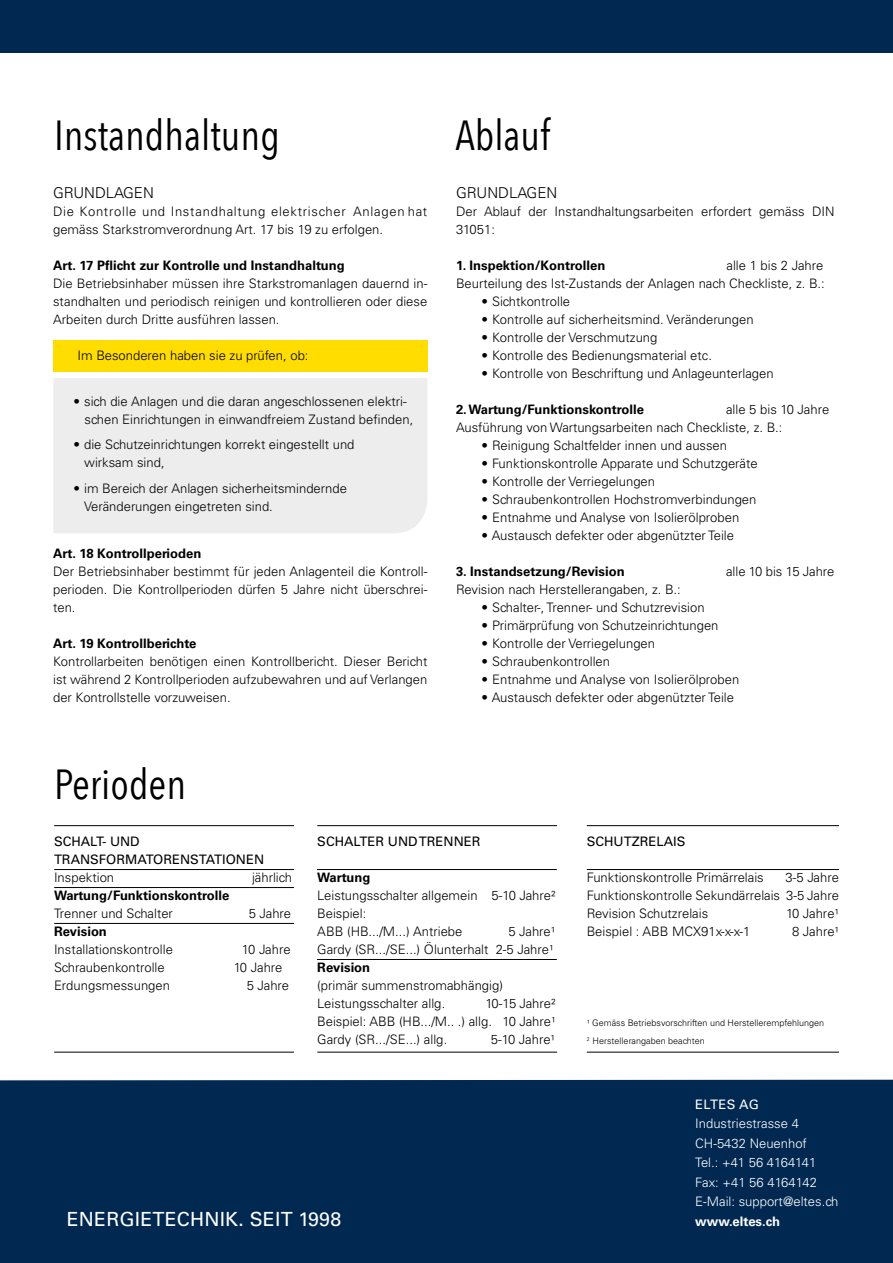
<style>
.page{position:relative;width:893px;height:1263px;background:#fff}
.page>*{position:absolute;margin:0;border:0;box-sizing:border-box;transform-origin:0 0}
.t1{font:42px "Avenir Next Condensed";color:#000}
.t2{font:19.5px "Univers LT Std";letter-spacing:.01em;color:#fff}
.t3{font:300 15px "Univers LT Std";letter-spacing:-.005em;color:#000}
.t4{font:300 13.05px/18px "Univers LT Std";color:#000}
.t5{font:700 13.05px "Univers LT Std";color:#000}
.t6{font:300 13.05px/18px "Univers LT Std";letter-spacing:.045em;color:#000}
.t7{font:300 13.05px/19.5px "Univers LT Std";color:#fff}
.t8{font:13.05px/18px "Univers LT Std";color:#000}
.t9{font:700 13.05px "Univers LT Std";color:#fff}
.t10{font:13.05px "Univers LT Std";letter-spacing:.03em;color:#fff}
.t11{font:300 9px/18px "Univers LT Std";color:#000}
</style>
<div class="page">
<div style="left:53px;top:378px;width:374px;height:155px;background:#ededed"></div>
<div style="left:53px;top:340px;width:374px;height:32px;background:#fd0"></div>
<div style="left:0;top:0;width:893px;height:52px;background:#002851"></div>
<div style="left:0;top:1079px;width:893px;height:184px;background:#002851"></div>
<hr style="left:54px;top:923px;width:240px;height:1px;background:#000">
<hr style="left:54px;top:1052px;width:240px;height:1px;background:#000">
<hr style="left:54px;top:825px;width:240px;height:1px;background:#000">
<hr style="left:317px;top:1052px;width:240px;height:1px;background:#000">
<hr style="left:317px;top:825px;width:240px;height:1px;background:#000">
<hr style="left:587px;top:1052px;width:252px;height:1px;background:#000">
<hr style="left:587px;top:825px;width:252px;height:1px;background:#000">
<hr style="left:317px;top:959px;width:240px;height:1px;background:#000">
<hr style="left:54px;top:869px;width:240px;height:1px;background:#000">
<hr style="left:317px;top:869px;width:240px;height:1px;background:#000">
<hr style="left:587px;top:869px;width:252px;height:1px;background:#000">
<hr style="left:54px;top:887px;width:240px;height:1px;background:#000">
<h1 class="t1" style="left:54px;top:99px;width:227px">Instandhaltung</h1>
<h1 class="t1" style="left:455px;top:99px;width:96px">Ablauf</h1>
<p class="t3" style="left:53px;top:184px;width:102px">GRUNDLAGEN</p>
<p class="t6" style="left:53px;top:202px;width:376px">Die Kontrolle und Instandhaltung elektrischer Anlagen hat gemäss Starkstromverordnung Art. 17 bis 19 zu erfolgen.</p>
<p class="t5" style="left:53px;top:258px;width:293px">Art. 17 Pflicht zur Kontrolle und Instandhaltung</p>
<p class="t4" style="left:53px;top:274px;width:376px;text-align:justify">Die Betriebsinhaber müssen ihre Starkstromanlagen dauernd in&shy;standhalten und periodisch reinigen und kontrollieren oder diese Arbeiten durch Dritte ausführen lassen.</p>
<p class="t4" style="left:78px;top:347px;width:233px">Im Besonderen haben sie zu prüfen, ob:</p>
<p class="t4" style="left:84px;top:392px;width:330px;text-indent:-11px">• sich die Anlagen und die daran angeschlossenen elektri&shy;schen Einrichtungen in einwandfreiem Zustand befinden,</p>
<p class="t4" style="left:84px;top:435px;width:272px;text-indent:-11px">• die Schutzeinrichtungen korrekt eingestellt und wirksam sind,</p>
<p class="t4" style="left:84px;top:479px;width:264px;text-indent:-11px">• im Bereich der Anlagen sicherheitsmindernde<br>Veränderungen eingetreten sind.</p>
<p class="t5" style="left:53px;top:546px;width:150px">Art. 18 Kontrollperioden</p>
<p class="t4" style="left:53px;top:562px;width:376px;text-align:justify">Der Betriebsinhaber bestimmt für jeden Anlagenteil die Kontroll&shy;perioden. Die Kontrollperioden dürfen 5 Jahre nicht überschrei&shy;ten.</p>
<p class="t5" style="left:53px;top:636px;width:145px">Art. 19 Kontrollberichte</p>
<p class="t4" style="left:53px;top:652px;width:376px;text-align:justify">Kontrollarbeiten benötigen einen Kontrollbericht. Dieser Bericht ist während 2 Kontrollperioden aufzubewahren und auf Verlangen der Kontrollstelle vorzuweisen.</p>
<h1 class="t1" style="left:54px;top:748px;width:133px">Perioden</h1>
<p class="t3" style="left:456px;top:184px;width:103px">GRUNDLAGEN</p>
<p class="t4" style="left:456px;top:202px;width:380px">Der Ablauf der Instandhaltungsarbeiten erfordert gemäss DIN<br>31051:</p>
<p class="t5" style="left:456px;top:258px;width:151px">1. Inspektion/Kontrollen</p>
<p class="t4" style="left:456px;top:256px;width:370px;text-align:right">alle 1 bis 2 Jahre<br>Beurteilung des Ist-Zustands der Anlagen nach Checkliste, z. B.:</p>
<p class="t4" style="left:482px;top:292px;width:90px">• Sichtkontrolle</p>
<p class="t4" style="left:482px;top:310px;width:274px">• Kontrolle auf sicherheitsmind. Veränderungen</p>
<p class="t4" style="left:482px;top:328px;width:177px">• Kontrolle der Verschmutzung</p>
<p class="t4" style="left:482px;top:346px;width:232px">• Kontrolle des Bedienungsmaterial etc.</p>
<p class="t4" style="left:482px;top:364px;width:294px">• Kontrolle von Beschriftung und Anlageunterlagen</p>
<p class="t5" style="left:456px;top:402px;width:189px">2. Wartung/Funktionskontrolle</p>
<p class="t4" style="left:456px;top:400px;width:375px;text-indent:270px">alle 5 bis 10 Jahre<br>Ausführung von Wartungsarbeiten nach Checkliste, z. B.:</p>
<p class="t4" style="left:482px;top:436px;width:247px">• Reinigung Schaltfelder innen und aussen</p>
<p class="t4" style="left:482px;top:454px;width:278px">• Funktionskontrolle Apparate und Schutzgeräte</p>
<p class="t4" style="left:482px;top:472px;width:175px">• Kontrolle der Verriegelungen</p>
<p class="t4" style="left:482px;top:490px;width:276px">• Schraubenkontrollen Hochstromverbindungen</p>
<p class="t4" style="left:482px;top:508px;width:259px">• Entnahme und Analyse von Isolierölproben</p>
<p class="t4" style="left:482px;top:526px;width:254px">• Austausch defekter oder abgenützter Teile</p>
<p class="t5" style="left:456px;top:564px;width:170px">3. Instandsetzung/Revision</p>
<p class="t4" style="left:726px;top:562px;width:110px">alle 10 bis 15 Jahre</p>
<p class="t4" style="left:456px;top:580px;width:226px">Revision nach Herstellerangaben, z. B.:</p>
<p class="t4" style="left:482px;top:598px;width:225px">• Schalter-, Trenner- und Schutzrevision</p>
<p class="t4" style="left:482px;top:616px;width:238px">• Primärprüfung von Schutzeinrichtungen</p>
<p class="t4" style="left:482px;top:634px;width:175px">• Kontrolle der Verriegelungen</p>
<p class="t4" style="left:482px;top:652px;width:130px">• Schraubenkontrollen</p>
<p class="t4" style="left:482px;top:670px;width:259px">• Entnahme und Analyse von Isolierölproben</p>
<p class="t4" style="left:482px;top:688px;width:254px">• Austausch defekter oder abgenützter Teile</p>
<p class="t8" style="left:54px;top:832px;width:212px">SCHALT- UND<br>TRANSFORMATORENSTATIONEN</p>
<p class="t4" style="left:54px;top:868px;width:62px">Inspektion</p>
<p class="t4" style="left:252px;top:868px;width:41px">jährlich</p>
<p class="t5" style="left:54px;top:888px;width:177px">Wartung/Funktionskontrolle</p>
<p class="t4" style="left:54px;top:904px;width:120px">Trenner und Schalter</p>
<p class="t4" style="left:249px;top:904px;width:44px">5 Jahre</p>
<p class="t5" style="left:54px;top:924px;width:54px">Revision</p>
<p class="t4" style="left:54px;top:940px;width:120px">Installationskontrolle</p>
<p class="t4" style="left:242px;top:940px;width:50px">10 Jahre</p>
<p class="t4" style="left:54px;top:958px;width:112px">Schraubenkontrolle</p>
<p class="t4" style="left:234px;top:958px;width:50px">10 Jahre</p>
<p class="t4" style="left:54px;top:976px;width:118px">Erdungsmessungen</p>
<p class="t4" style="left:247px;top:976px;width:44px">5 Jahre</p>
<p class="t8" style="left:317px;top:832px;width:165px">SCHALTER UND TRENNER</p>
<p class="t5" style="left:317px;top:870px;width:55px">Wartung</p>
<p class="t4" style="left:317px;top:886px;width:240px">Leistungsschalter allgemein 5-10 Jahre²<br>Beispiel:<br>ABB (HB.../M...) Antriebe</p>
<p class="t4" style="left:317px;top:922px;width:239px;text-align:right">5 Jahre¹<br>Gardy (SR.../SE...) Ölunterhalt 2-5 Jahre¹</p>
<p class="t5" style="left:317px;top:960px;width:54px">Revision</p>
<p class="t4" style="left:317px;top:976px;width:187px">(primär summenstromabhängig)<br>Leistungsschalter allg.</p>
<p class="t4" style="left:317px;top:994px;width:240px;text-align:justify;text-indent:168px">10-15 Jahre²<br>Beispiel: ABB (HB.../M.. .) allg. 10 Jahre¹<br>Gardy (SR.../SE...) allg.</p>
<p class="t4" style="left:491px;top:1030px;width:66px">5-10 Jahre¹</p>
<h2 class="t2" style="left:67px;top:1207px;width:276px">ENERGIETECHNIK. SEIT 1998</h2>
<p class="t8" style="left:587px;top:832px;width:100px">SCHUTZRELAIS</p>
<p class="t4" style="left:587px;top:868px;width:178px">Funktionskontrolle Primärrelais</p>
<p class="t4" style="left:587px;top:868px;width:254px;text-align:justify;text-indent:199px">3-5 Jahre Funktionskontrolle Sekundärrelais 3-5 Jahre Revision Schutzrelais</p>
<p class="t4" style="left:786px;top:904px;width:54px">10 Jahre¹</p>
<p class="t4" style="left:587px;top:922px;width:165px">Beispiel : ABB MCX91x-x-x-1</p>
<p class="t4" style="left:792px;top:922px;width:48px">8 Jahre¹</p>
<p class="t11" style="left:587px;top:1014px;width:239px">¹ Gemäss Betriebsvorschriften und Herstellerempfehlungen<br><sup>2</sup> Herstellerangaben beachten</p>
<p class="t10" style="left:695px;top:1096px;width:65px">ELTES AG</p>
<p class="t7" style="left:695px;top:1114px;width:145px">Industriestrasse 4<br>CH-5432 Neuenhof<br>Tel.: +41 56 4164141<br>Fax: +41 56 4164142<br>E-Mail: support@eltes.ch</p>
<p class="t9" style="left:695px;top:1213px;width:86px">www.eltes.ch</p>
</div>
